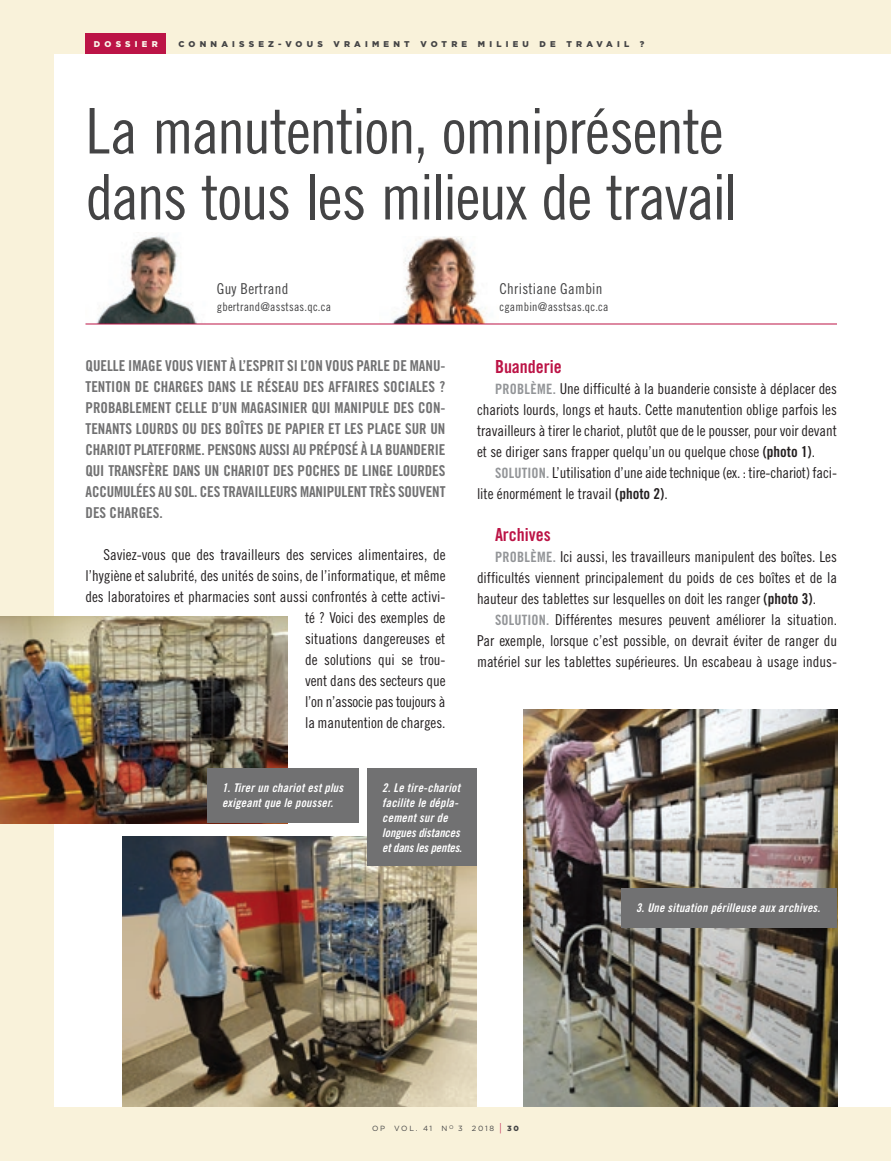
<style>
.page{position:relative;width:891px;height:1161px;background:#f9f2da}
.page>*{position:absolute;margin:0;border:0;box-sizing:border-box;transform-origin:0 0}
.t1{font:63px/66px "Trade Gothic LT Pro Cn 18";letter-spacing:-.025em;color:#444445}
.DOSSIER-titres{font:18px "Trade Gothic LT Pro Bd Cn 20";color:#bc1446}
.DOSSIER-texte{font:15px/21px "Trade Gothic LT Pro Cn 18";color:#231f20;text-align:justify}
.DOSSIER-intro{font:15px/21px "Trade Gothic LT Pro Bd Cn 20";letter-spacing:-.01em;color:#717172;text-align:justify}
.DOSSIER-sous-sous-ti{font:15px/21px "Trade Gothic LT Pro Cn 18";color:#231f20;text-align:justify}
.t2{font:15px "Trade Gothic LT Pro Cn 18";letter-spacing:.02em;color:#444445}
.PHOTOS-legendes{font:12px/15px "Trade Gothic LT Pro Bd Cn 20 Obl";letter-spacing:.02em;color:#fff}
.t3{font:12px "Trade Gothic LT Pro Cn 18";letter-spacing:.02em;color:#444445}
.t4{font:900 8.4px "Gotham";letter-spacing:.5em;color:#444445}
.t5{font:900 8.4px "Gotham";letter-spacing:.5em;color:#fbf8ec}
.t6{font:7.5px "Gotham";letter-spacing:.225em;color:#444445}
.s1{font-family:"Trade Gothic LT Pro Bd Cn 20";font-size:14.25px;color:#939598}
.s2{font-family:"Trade Gothic LT Pro Bd Cn 20"}
.s3{font-size:11.25px;color:#bc1446}
.s4{font-weight:900}
</style>
<div class="page">
<div style="left:54px;top:54px;width:837px;height:1053px;background:#fff"></div>
<div style="left:86px;top:34px;width:80px;height:20px;background:#bc1446"></div>
<img style="left:380px;top:237px;width:119px;height:87px">
<img style="left:86px;top:233px;width:122px;height:91px">
<hr style="left:86px;top:324px;width:751px;height:1px;background:#bc1446">
<img style="left:0;top:616px;width:287px;height:207px">
<img style="left:123px;top:836px;width:354px;height:271px">
<img style="left:524px;top:710px;width:313px;height:397px">
<div style="left:207px;top:768px;width:151px;height:55px;background:#717172"></div>
<div style="left:621px;top:888px;width:216px;height:40px;background:#717172"></div>
<div style="left:367px;top:768px;width:110px;height:98px;background:#717172"></div>
<p class="t5" style="left:94px;top:38px;width:65px">DOSSIER</p>
<p class="t4" style="left:178px;top:38px;width:146px">CONNAISSEZ-VOUS</p>
<p class="t4" style="left:334px;top:38px;width:78px">VRAIMENT</p>
<p class="t4" style="left:420px;top:38px;width:48px">VOTRE</p>
<p class="t4" style="left:478px;top:38px;width:52px">MILIEU</p>
<p class="t4" style="left:540px;top:38px;width:18px">D E</p>
<p class="t4" style="left:567px;top:38px;width:64px">TRAVAIL</p>
<p class="t4" style="left:640px;top:38px;width:6px">?</p>
<p class="t1" style="left:86px;top:97px;width:654px">La manutention, omniprésente dans tous les milieux de travail</p>
<p class="t2" style="left:217px;top:280px;width:73px">Guy Bertrand</p>
<p class="t3" style="left:217px;top:299px;width:116px">gbertrand@asstsas.qc.ca</p>
<p class="DOSSIER-intro" style="left:86px;top:355px;width:362px">QUELLE IMAGE VOUS VIENT À L’ESPRIT SI L’ON VOUS PARLE DE MANU-TENTION DE CHARGES DANS LE RÉSEAU DES AFFAIRES SOCIALES ?<br>PROBABLEMENT CELLE D’UN MAGASINIER QUI MANIPULE DES CON-TENANTS LOURDS OU DES BOÎTES DE PAPIER ET LES PLACE SUR UN CHARIOT PLATEFORME. PENSONS AUSSI AU PRÉPOSÉ À LA BUANDERIE QUI TRANSFÈRE DANS UN CHARIOT DES POCHES DE LINGE LOURDES ACCUMULÉES AU SOL. CES TRAVAILLEURS MANIPULENT TRÈS SOUVENT DES CHARGES.</p>
<p class="DOSSIER-texte" style="left:86px;top:544px;width:362px;text-align:right">Saviez-vous que des travailleurs des services alimentaires, de l’hygiène et salubrité, des unités de soins, de l’informatique, et même des laboratoires et pharmacies sont aussi confrontés à cette activi&shy;té ? Voici des exemples de<br>situations dangereuses et<br>de solutions qui se trou-<br>vent dans des secteurs que<br>l’on n’associe pas toujours à<br>la manutention de charges.</p>
<p class="t2" style="left:500px;top:280px;width:105px">Christiane Gambin</p>
<p class="t3" style="left:500px;top:299px;width:111px">cgambin@asstsas.qc.ca</p>
<p class="DOSSIER-titres" style="left:495px;top:356px;width:68px">Buanderie</p>
<p class="DOSSIER-sous-sous-ti" style="left:477px;top:378px;width:362px;text-indent:18px"><span class="s1">PROBLÈME.</span> Une difficulté à la buanderie consiste à déplacer des chariots lourds, longs et hauts. Cette manutention oblige parfois les travailleurs à tirer le chariot, plutôt que de le pousser, pour voir devant et se diriger sans frapper quelqu’un ou quelque chose <span class="s2">(photo 1)</span>.</p>
<p class="DOSSIER-sous-sous-ti" style="left:477px;top:462px;width:360px;text-indent:18px"><span class="s1">SOLUTION.</span> L’utilisation d’une aide technique (ex. : tire-chariot) faci&shy;lite énormément le travail <span class="s2">(photo 2)</span>.</p>
<p class="DOSSIER-titres" style="left:495px;top:524px;width:57px">Archives</p>
<p class="DOSSIER-texte" style="left:477px;top:546px;width:362px;text-indent:18px"><span class="s1">PROBLÈME.</span> Ici aussi, les travailleurs manipulent des boîtes. Les difficultés viennent principalement du poids de ces boîtes et de la hauteur des tablettes sur lesquelles on doit les ranger <span class="s2">(photo 3)</span>.</p>
<p class="DOSSIER-texte" style="left:477px;top:609px;width:362px;text-indent:18px"><span class="s1">SOLUTION.</span> Différentes mesures peuvent améliorer la situation.<br>Par exemple, lorsque c’est possible, on devrait éviter de ranger du matériel sur les tablettes supérieures. Un escabeau à usage indus-</p>
<p class="PHOTOS-legendes" style="left:222px;top:780px;width:123px">1. Tirer un chariot est plus exigeant que le pousser.</p>
<p class="PHOTOS-legendes" style="left:382px;top:780px;width:81px">2. Le tire-chariot facilite le dépla&shy;cement sur de longues distances et dans les pentes.</p>
<p class="PHOTOS-legendes" style="left:636px;top:900px;width:186px">3. Une situation périlleuse aux archives.</p>
<p class="t6" style="left:372px;top:1124px;width:148px">OP VOL. 41 N<sup>O</sup> 3 2018 <span class="s3">|</span> <span class="s4">30</span></p>
</div>
